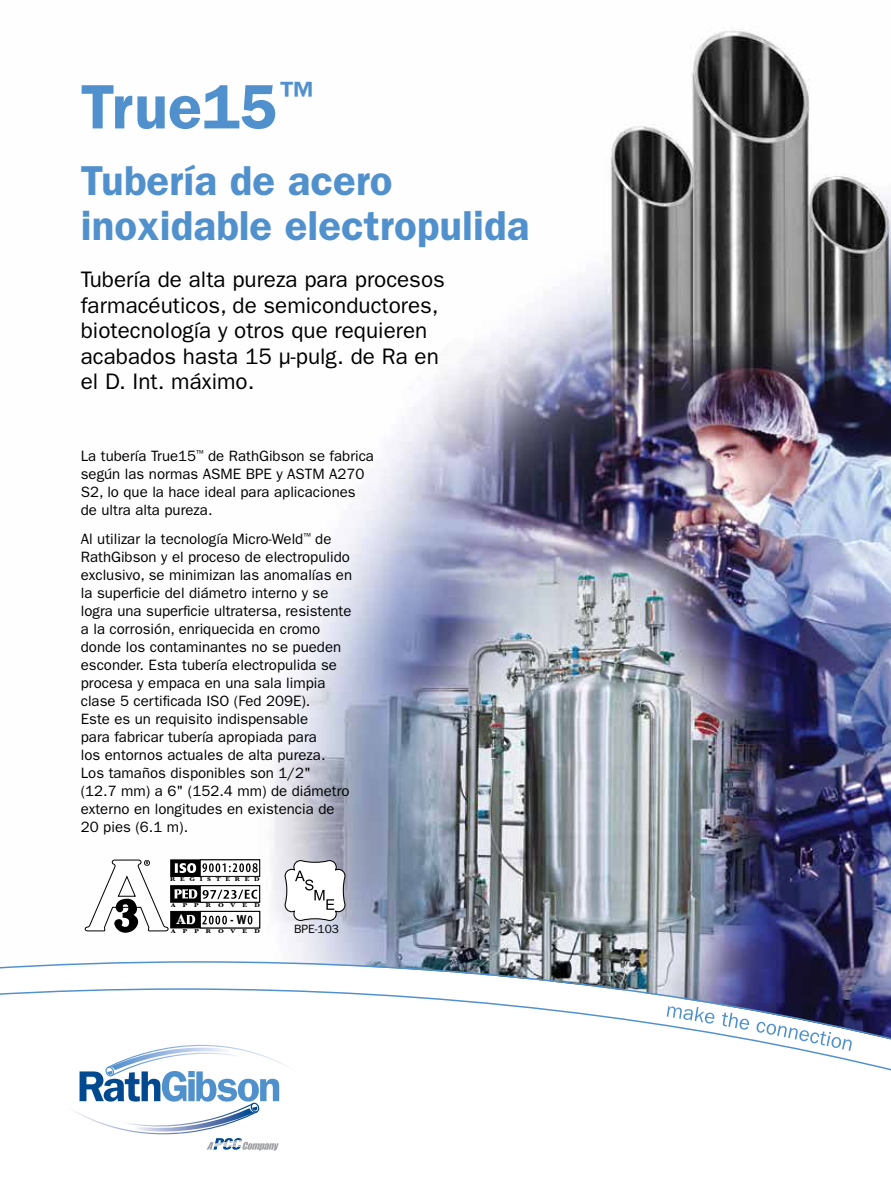
<style>
.page{position:relative;width:891px;height:1188px;background:#fff}
.page>*{position:absolute;margin:0;border:0;box-sizing:border-box;transform-origin:0 0}
.t1{font:600 63px "ITC Franklin Gothic Std";color:#5091cd}
.t2{font:600 42px/45px "ITC Franklin Gothic Std";color:#5091cd}
.t3{font:22.5px/25.5px "ITC Franklin Gothic Std";color:#000}
.t4{font:15px/18px "ITC Franklin Gothic Std";color:#000}
.t5{font:700 14.1px "Baskerville";color:#fff}
.t6{font:13.35px "ITC Franklin Gothic Std Dm Cd";color:#000}
.t7{font:12px "ITC Franklin Gothic Std";color:#000}
.t8{font:700 5.85px "Baskerville";letter-spacing:1.025em;color:#000;scale:1.2 1}
.t9{font:700 5.85px "Baskerville";letter-spacing:.67em;color:#000;scale:1.2 1}
</style>
<div class="page">
<img style="left:84px;top:27px;width:807px;height:934px">
<img style="left:0;top:961px;width:891px;height:27px">
<svg style="left:0;top:988px;width:891px;height:83px"></svg>
<svg style="left:44px;top:1045px;width:277px;height:106px"></svg>
<svg style="left:284px;top:860px;width:62px;height:61px"></svg>
<div style="left:200px;top:860px;width:60px;height:17px;border:1px solid #000"></div>
<svg style="left:258px;top:885px;width:2px;height:18px"></svg>
<svg style="left:258px;top:911px;width:2px;height:17px"></svg>
<svg style="left:85px;top:860px;width:173px;height:73px"></svg>
<h1 class="t1" style="left:81px;top:70px;width:235px">True15<sup>™</sup></h1>
<h2 class="t2" style="left:81px;top:158px;width:450px">Tubería de acero inoxidable electropulida</h2>
<h3 class="t3" style="left:81px;top:267px;width:366px">Tubería de alta pureza para procesos farmacéuticos, de semiconductores, biotecnología y otros que requieren acabados hasta 15 μ-pulg. de Ra en el D. Int. máximo.</h3>
<p class="t4" style="left:81px;top:447px;width:295px">La tubería True15<sup>™</sup> de RathGibson se fabrica según las normas ASME BPE y ASTM A270<br>S2, lo que la hace ideal para aplicaciones de ultra alta pureza.</p>
<p class="t4" style="left:81px;top:530px;width:273px">Al utilizar la tecnología Micro-Weld<sup>™</sup> de RathGibson y el proceso de electropulido exclusivo, se minimizan las anomalías en la superficie del diámetro interno y se logra una superficie ultratersa, resistente a la corrosión, enriquecida en cromo donde los contaminantes no se pueden esconder. Esta tubería electropulida se procesa y empaca en una sala limpia clase 5 certificada ISO (Fed 209E).<br>Este es un requisito indispensable<br>para fabricar tubería apropiada para<br>los entornos actuales de alta pureza.<br>Los tamaños disponibles son 1/2"<br>(12.7 mm) a 6" (152.4 mm) de diámetro externo en longitudes en existencia de 20 pies (6.1 m).</p>
<p class="t9" style="left:170px;top:876px;width:76px">REGISTERED</p>
<p class="t8" style="left:171px;top:902px;width:76px">APPROVED</p>
<p class="t8" style="left:171px;top:928px;width:76px">APPROVED</p>
<p class="t5" style="left:177px;top:911px;width:10px">A</p>
<p class="t6" style="left:230px;top:912px;width:17px">-W</p>
<p class="t7" style="left:294px;top:922px;width:47px">BPE-103</p>
</div>
